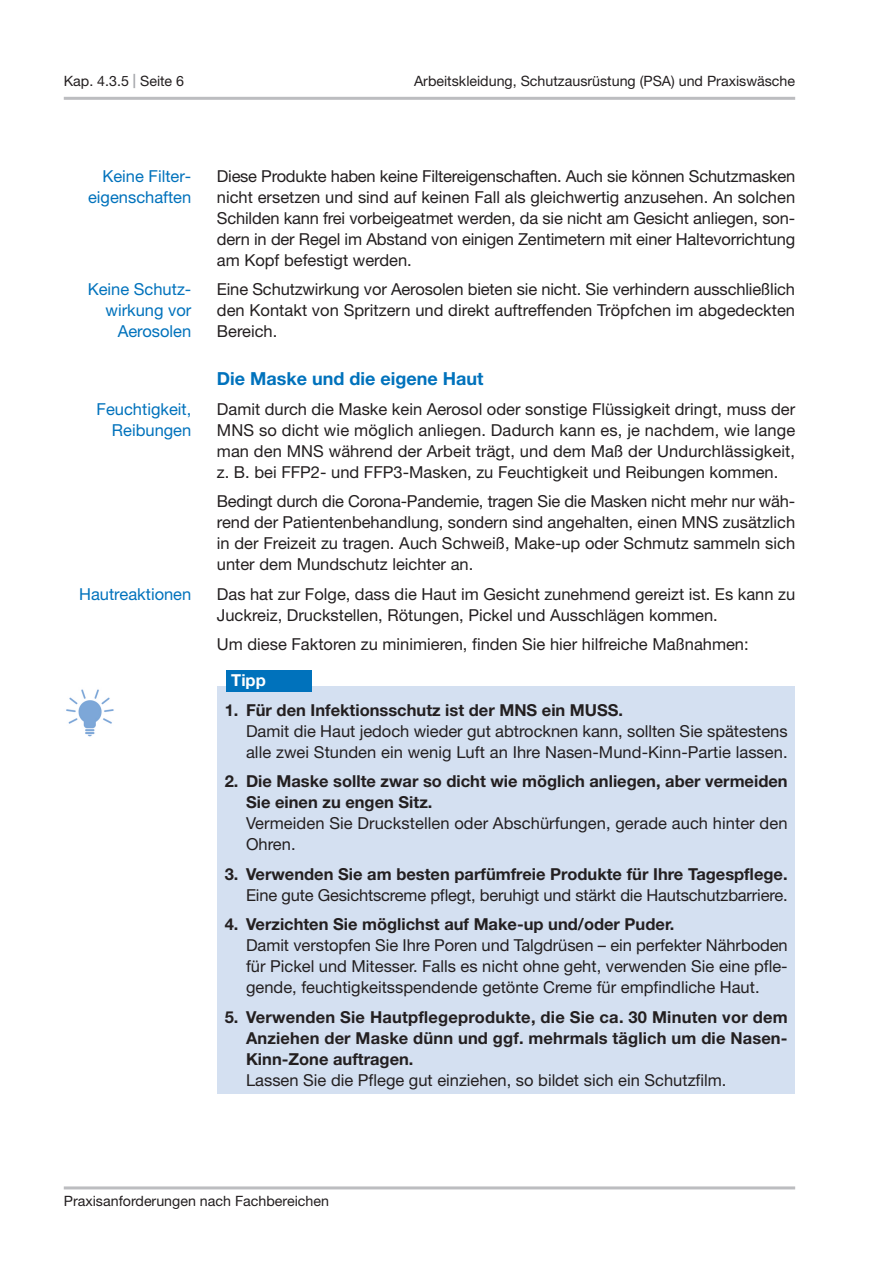
<style>
.page{position:relative;width:893px;height:1263px;background:#fff}
.page>*{position:absolute;margin:0;border:0;box-sizing:border-box;transform-origin:0 0}
.t1{font:700 18px "Helvetica Neue LT Pro";color:#0072bc}
.t2{font:16.5px/21px "Helvetica Neue";color:#231f20;text-align:justify}
.t3{font:700 16.5px/21px "Helvetica Neue LT Pro";color:#231f20}
.t4{font:16.5px/21px "Helvetica Neue LT Pro";color:#0072bc;text-align:right}
.t5{font:700 16.5px "Helvetica Neue LT Pro";color:#fff}
.t6{font:14.25px "Helvetica Neue";color:#231f20}
.s1{font-weight:700;color:#a8a9ad}
</style>
<div class="page">
<hr style="left:64px;top:97px;width:731px;height:3px;background:#bcbdc0">
<hr style="left:64px;top:1186px;width:731px;height:3px;background:#bcbdc0">
<div style="left:217px;top:686px;width:578px;height:407px;background:#d4e0f1"></div>
<div style="left:227px;top:670px;width:85px;height:21px;background:#0072bc"></div>
<img style="left:66px;top:689px;width:48px;height:48px">
<p class="t6" style="left:64px;top:76px;width:122px">Kap. 4.3.5 <span class="s1">|</span> Seite 6</p>
<p class="t6" style="left:414px;top:76px;width:383px">Arbeitskleidung, Schutzausrüstung (PSA) und Praxiswäsche</p>
<p class="t4" style="left:88px;top:167px;width:105px">Keine Filter - eigenschaften</p>
<p class="t4" style="left:88px;top:281px;width:105px">Keine Schutz - wirkung vor<br>Aerosolen</p>
<p class="t4" style="left:97px;top:400px;width:96px">Feuchtigkeit,<br>Reibungen</p>
<p class="t4" style="left:79px;top:585px;width:114px">Hautreaktionen</p>
<p class="t2" style="left:217px;top:167px;width:580px">Diese Produkte haben keine Filtereigenschaften. Auch sie können Schutzmasken nicht ersetzen und sind auf keinen Fall als gleichwertig anzusehen. An solchen Schilden kann frei vorbeigeatmet werden, da sie nicht am Gesicht anliegen, son&shy;dern in der Regel im Abstand von einigen Zentimetern mit einer Haltevorrichtung am Kopf befestigt werden.</p>
<p class="t2" style="left:217px;top:281px;width:580px">Eine Schutzwirkung vor Aerosolen bieten sie nicht. Sie verhindern ausschließlich den Kontakt von Spritzern und direkt auftreffenden Tröpfchen im abgedeckten Bereich.</p>
<p class="t1" style="left:217px;top:373px;width:268px">Die Maske und die eigene Haut</p>
<p class="t2" style="left:217px;top:400px;width:580px">Damit durch die Maske kein Aerosol oder sonstige Flüssigkeit dringt, muss der MNS so dicht wie möglich anliegen. Dadurch kann es, je nachdem, wie lange man den MNS während der Arbeit trägt, und dem Maß der Undurchlässigkeit, z. B. bei FFP2- und FFP3-Masken, zu Feuchtigkeit und Reibungen kommen.</p>
<p class="t2" style="left:217px;top:493px;width:580px">Bedingt durch die Corona-Pandemie, tragen Sie die Masken nicht mehr nur wäh&shy;rend der Patientenbehandlung, sondern sind angehalten, einen MNS zusätzlich in der Freizeit zu tragen. Auch Schweiß, Make-up oder Schmutz sammeln sich unter dem Mundschutz leichter an.</p>
<p class="t2" style="left:217px;top:585px;width:580px">Das hat zur Folge, dass die Haut im Gesicht zunehmend gereizt ist. Es kann zu<br>Juckreiz, Druckstellen, Rötungen, Pickel und Ausschlägen kommen.</p>
<p class="t2" style="left:217px;top:636px;width:533px">Um diese Faktoren zu minimieren, finden Sie hier hilfreiche Maßnahmen:</p>
<p class="t5" style="left:231px;top:674px;width:36px">Tipp</p>
<p class="t3" style="left:225px;top:701px;width:400px">1. Für den Infektionsschutz ist der MNS ein MUSS.</p>
<p class="t2" style="left:246px;top:722px;width:543px">Damit die Haut jedoch wieder gut abtrocknen kann, sollten Sie spätestens alle zwei Stunden ein wenig Luft an Ihre Nasen-Mund-Kinn-Partie lassen.</p>
<p class="t3" style="left:246px;top:772px;width:543px;text-indent:-21px">2. Die Maske sollte zwar so dicht wie möglich anliegen, aber vermeiden<br>Sie einen zu engen Sitz.</p>
<p class="t2" style="left:246px;top:814px;width:543px">Vermeiden Sie Druckstellen oder Abschürfungen, gerade auch hinter den<br>Ohren.</p>
<p class="t3" style="left:225px;top:865px;width:564px">3. Verwenden Sie am besten parfümfreie Produkte für Ihre Tagespflege.</p>
<p class="t2" style="left:246px;top:886px;width:543px">Eine gute Gesichtscreme pflegt, beruhigt und stärkt die Hautschutzbarriere.</p>
<p class="t3" style="left:225px;top:915px;width:451px">4. Verzichten Sie möglichst auf Make-up und/oder Puder.</p>
<p class="t2" style="left:246px;top:936px;width:543px">Damit verstopfen Sie Ihre Poren und Talgdrüsen – ein perfekter Nährboden für Pickel und Mitesser. Falls es nicht ohne geht, verwenden Sie eine pfle&shy;gende, feuchtigkeitsspendende getönte Creme für empfindliche Haut.</p>
<p class="t3" style="left:246px;top:1008px;width:543px;text-align:justify;text-indent:-21px">5. Verwenden Sie Hautpflegeprodukte, die Sie ca. 30 Minuten vor dem Anziehen der Maske dünn und ggf. mehrmals täglich um die Nasen-Kinn-Zone auftragen.</p>
<p class="t2" style="left:246px;top:1071px;width:482px">Lassen Sie die Pflege gut einziehen, so bildet sich ein Schutzfilm.</p>
<p class="t6" style="left:64px;top:1196px;width:267px">Praxisanforderungen nach Fachbereichen</p>
</div>
